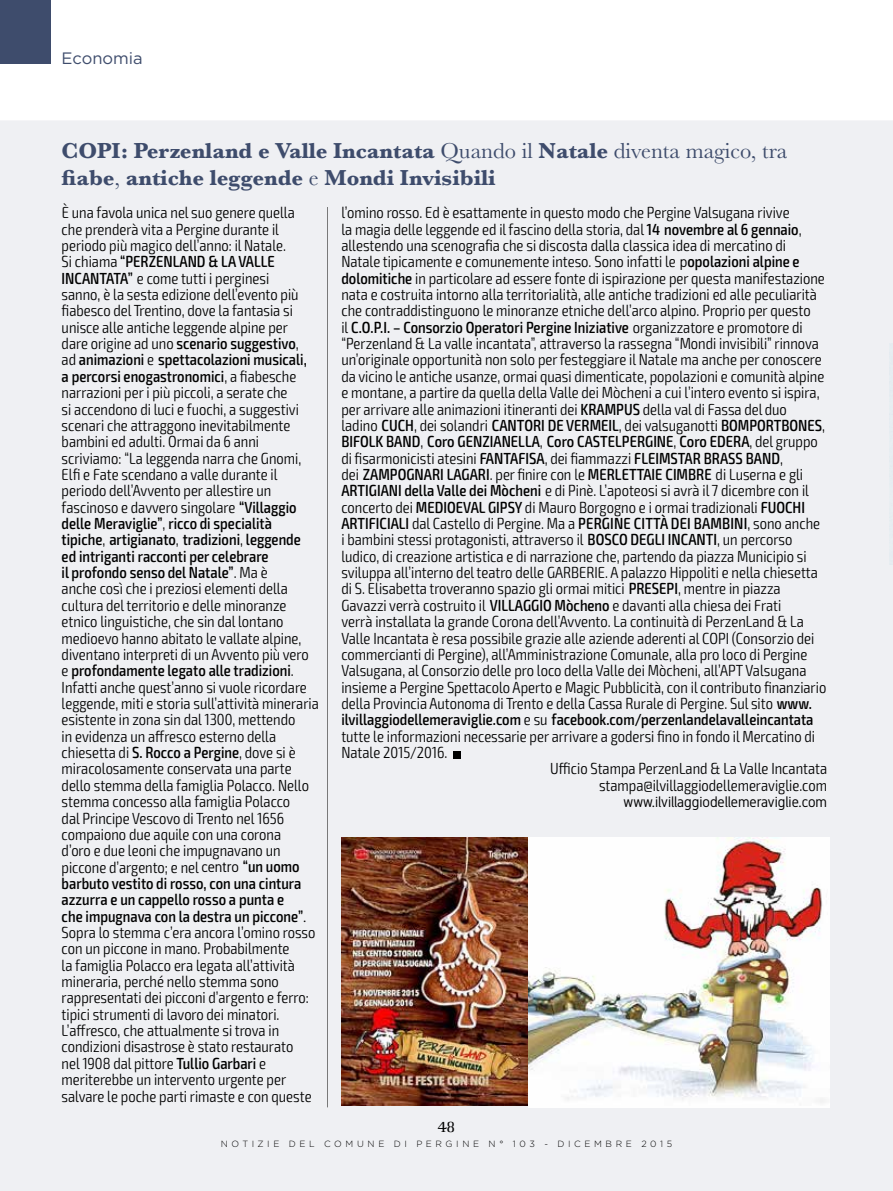
<style>
.page{position:relative;width:893px;height:1191px;background:#fff}
.page>*{position:absolute;margin:0;border:0;box-sizing:border-box;transform-origin:0 0}
.t1{font:700 22.5px/27px "Baskerville";color:#3e4c6c}
.t2{font:16.5px "Gotham";color:#3e4c6c}
.t3{font:300 condensed 16.05px/16.4px "Exo 2";color:#000}
.t4{font:500 condensed 16.05px "Exo 2";color:#000}
.t5{font:15px "Renault MN";color:#000}
.t6{font:14.55px "Gidole";color:#000}
.t7{font:300 9px "Gotham";letter-spacing:.405em;color:#000}
.s1{font-weight:400}
.s2{font-weight:500}
.s3{font-family:"Gidole";font-weight:400;font-stretch:normal;font-size:14.55px}
.s4{font-weight:300}
</style>
<div class="page">
<div style="left:0;top:121px;width:893px;height:1070px;background:#eff0f3"></div>
<img style="left:341px;top:838px;width:488px;height:269px">
<div style="left:453px;top:750px;width:8px;height:8px;background:#000"></div>
<hr style="left:327px;top:207px;width:1px;height:900px;background:#3c3c3b">
<div style="left:0;top:0;width:51px;height:64px;background:#3e4c6c"></div>
<p class="t2" style="left:62px;top:47px;width:83px">Economia</p>
<h1 class="t1" style="left:62px;top:138px;width:727px">COPI: Perzenland e Valle Incantata <span class="s1">Quando il</span> Natale <span class="s1">diventa magico, tra </span>fiabe<span class="s1">,</span> antiche leggende <span class="s1">e</span> Mondi Invisibili</h1>
<p class="t3" style="left:62px;top:205px;width:259px">È una favola unica nel suo genere quella che prenderà vita a Pergine durante il periodo più magico dell’anno: il Natale.<br>Si chiama <span class="s2">“PERZENLAND &amp; LA VALLE INCANTATA”</span> e come tutti i perginesi<br>sanno, è la sesta edizione dell’evento più fiabesco del Trentino, dove la fantasia si unisce alle antiche leggende alpine per<br>dare origine ad uno <span class="s2">scenario suggestivo</span>,<br>ad <span class="s2">animazioni</span> e <span class="s2">spettacolazioni musicali,<br>a percorsi enogastronomici</span>, a fiabesche narrazioni per i più piccoli, a serate che<br>si accendono di luci e fuochi, a suggestivi scenari che attraggono inevitabilmente bambini ed adulti. Ormai da 6 anni scriviamo: “La leggenda narra che Gnomi, Elfi e Fate scendano a valle durante il periodo dell’Avvento per allestire un fascinoso e davvero singolare <span class="s2">“Villaggio delle Meraviglie”</span>, <span class="s2">ricco di specialità tipiche</span>, <span class="s2">artigianato</span>, <span class="s2">tradizioni</span>, <span class="s2">leggende ed intriganti racconti per celebrare<br>il profondo senso del Natale”</span>. Ma è<br>anche così che i preziosi elementi della cultura del territorio e delle minoranze etnico linguistiche, che sin dal lontano medioevo hanno abitato le vallate alpine, diventano interpreti di un Avvento più vero e <span class="s2">profondamente legato alle tradizioni</span>.<br>Infatti anche quest’anno si vuole ricordare leggende, miti e storia sull’attività mineraria esistente in zona sin dal 1300, mettendo<br>in evidenza un affresco esterno della chiesetta di <span class="s2">S. Rocco a Pergine</span>, dove si è miracolosamente conservata una parte dello stemma della famiglia Polacco. Nello stemma concesso alla famiglia Polacco<br>dal Principe Vescovo di Trento nel 1656 compaiono due aquile con una corona<br>d’oro e due leoni che impugnavano un piccone d’argento; e nel <span class="s3">centro</span> <span class="s2">“un uomo barbuto vestito di rosso, con una cintura azzurra e un cappello rosso a punta e<br>che impugnava con la destra un piccone”</span><span class="s3">.<br></span>Sopra lo stemma c’era ancora l’omino rosso con un piccone in mano. Probabilmente<br>la famiglia Polacco era legata all’attività mineraria, perché nello stemma sono rappresentati dei picconi d’argento e ferro: tipici strumenti di lavoro dei minatori.<br>L’affresco, che attualmente si trova in condizioni disastrose è stato restaurato<br>nel 1908 dal pittore <span class="s2">Tullio Garbari</span> e meriterebbe un intervento urgente per salvare le poche parti rimaste e con queste</p>
<p class="t3" style="left:341px;top:205px;width:450px">l’omino rosso. Ed è esattamente in questo modo che Pergine Valsugana rivive</p>
<p class="t3" style="left:341px;top:221px;width:462px">la magia delle leggende ed il fascino della storia, dal <span class="s2">14 novembre al 6 gennaio</span>,</p>
<p class="t3" style="left:341px;top:237px;width:446px">allestendo una scenografia che si discosta dalla classica idea di mercatino di</p>
<p class="t3" style="left:341px;top:254px;width:460px">Natale tipicamente e comunemente inteso. Sono infatti le <span class="s3">p</span><span class="s2">opolazioni alpine e</span></p>
<p class="t3" style="left:341px;top:270px;width:485px"><span class="s2">dolomitiche</span> in particolare ad essere fonte di ispirazione per questa manifestazione</p>
<p class="t3" style="left:341px;top:286px;width:477px">nata e costruita intorno alla territorialità, alle antiche tradizioni ed alle peculiarità</p>
<p class="t3" style="left:341px;top:303px;width:471px">che contraddistinguono le minoranze etniche dell’arco alpino. Proprio per questo</p>
<p class="t4" style="left:341px;top:318px;width:463px"><span class="s4">il</span> C.O.P.I. – Consorzio Operatori Pergine Iniziative <span class="s4">organizzatore e promotore di</span></p>
<p class="t3" style="left:341px;top:336px;width:479px">“Perzenland &amp; La valle incantata”, attraverso la rassegna “Mondi invisibili” rinnova</p>
<p class="t3" style="left:341px;top:352px;width:482px">un’originale opportunità non solo per festeggiare il Natale ma anche per conoscere</p>
<p class="t3" style="left:341px;top:368px;width:484px">da vicino le antiche usanze, ormai quasi dimenticate, popolazioni e comunità alpine</p>
<p class="t3" style="left:341px;top:385px;width:480px">e montane, a partire da quella della Valle dei Mòcheni a cui l’intero evento si ispira,</p>
<p class="t3" style="left:341px;top:401px;width:447px">per arrivare alle animazioni itineranti dei <span class="s2">KRAMPUS</span> della val di Fassa del duo</p>
<p class="t3" style="left:341px;top:417px;width:485px">ladino <span class="s2">CUCH</span>, dei solandri <span class="s2">CANTORI DE VERMEIL</span>, dei valsuganotti <span class="s2">BOMPORTBONES</span>,</p>
<p class="t4" style="left:341px;top:432px;width:478px">BIFOLK BAND<span class="s4">,</span> Coro GENZIANELLA<span class="s4">,</span> Coro CASTELPERGINE<span class="s4">,</span> Coro EDERA<span class="s4">, del gruppo</span></p>
<p class="t3" style="left:341px;top:450px;width:443px">di fisarmonicisti atesini <span class="s2">FANTAFISA</span>, dei fiammazzi <span class="s2">FLEIMSTAR BRASS BAND</span>,</p>
<p class="t4" style="left:341px;top:465px;width:463px"><span class="s4">dei</span> ZAMPOGNARI LAGARI<span class="s4">. per finire con le</span> MERLETTAIE CIMBRE <span class="s4">di Luserna e gli</span></p>
<p class="t3" style="left:341px;top:483px;width:469px"><span class="s2">ARTIGIANI della Valle dei Mòcheni</span> e di Pinè. L’apoteosi si avrà il 7 dicembre con il</p>
<p class="t3" style="left:341px;top:499px;width:465px">concerto dei <span class="s2">MEDIOEVAL GIPSY</span> di Mauro Borgogno e i ormai tradizionali <span class="s2">FUOCHI</span></p>
<p class="t3" style="left:341px;top:515px;width:480px"><span class="s2">ARTIFICIALI</span> dal Castello di Pergine. Ma a <span class="s2">PERGINE CITTÀ DEI BAMBINI</span>, sono anche</p>
<p class="t3" style="left:341px;top:532px;width:452px">i bambini stessi protagonisti, attraverso il <span class="s2">BOSCO DEGLI INCANTI</span>, un percorso</p>
<p class="t3" style="left:341px;top:548px;width:467px">ludico, di creazione artistica e di narrazione che, partendo da piazza Municipio si</p>
<p class="t3" style="left:341px;top:564px;width:478px">sviluppa all’interno del teatro delle GARBERIE. A palazzo Hippoliti e nella chiesetta</p>
<p class="t3" style="left:341px;top:581px;width:441px">di S. Elisabetta troveranno spazio gli ormai mitici <span class="s2">PRESEPI</span>, mentre in piazza</p>
<p class="t3" style="left:341px;top:597px;width:441px">Gavazzi verrà costruito il <span class="s2">VILLAGGIO Mòcheno</span> e davanti alla chiesa dei Frati</p>
<p class="t3" style="left:341px;top:613px;width:464px">verrà installata la grande Corona dell’Avvento. La continuità di PerzenLand &amp; La</p>
<p class="t3" style="left:341px;top:630px;width:474px">Valle Incantata è resa possibile grazie alle aziende aderenti al COPI (Consorzio dei</p>
<p class="t3" style="left:341px;top:646px;width:467px">commercianti di Pergine), all’Amministrazione Comunale, alla pro loco di Pergine</p>
<p class="t3" style="left:341px;top:663px;width:467px">Valsugana, al Consorzio delle pro loco della Valle dei Mòcheni, all’APT Valsugana</p>
<p class="t3" style="left:341px;top:679px;width:486px">insieme a Pergine Spettacolo Aperto e Magic Pubblicità, con il contributo finanziario</p>
<p class="t3" style="left:341px;top:695px;width:472px">della Provincia Autonoma di Trento e della Cassa Rurale di Pergine. Sul sito <span class="s2">www.</span></p>
<p class="t4" style="left:341px;top:710px;width:474px">ilvillaggiodellemeraviglie.com <span class="s4">e su</span> facebook.com/perzenlandelavalleincantata</p>
<p class="t3" style="left:341px;top:728px;width:475px">tutte le informazioni necessarie per arrivare a godersi fino in fondo il Mercatino di</p>
<p class="t3" style="left:341px;top:744px;width:107px">Natale 2015/2016.</p>
<p class="t3" style="left:550px;top:761px;width:278px">Ufficio Stampa PerzenLand &amp; La Valle Incantata</p>
<p class="t3" style="left:599px;top:777px;width:230px">stampa@ilvillaggiodellemeraviglie.com</p>
<p class="t6" style="left:624px;top:793px;width:205px">www.ilvillaggiodellemeraviglie.com</p>
<p class="t5" style="left:438px;top:1118px;width:19px">48</p>
<p class="t7" style="left:221px;top:1138px;width:453px">NOTIZIE DEL COMUNE DI PERGINE N° 103 - DICEMBRE 2015</p>
</div>
